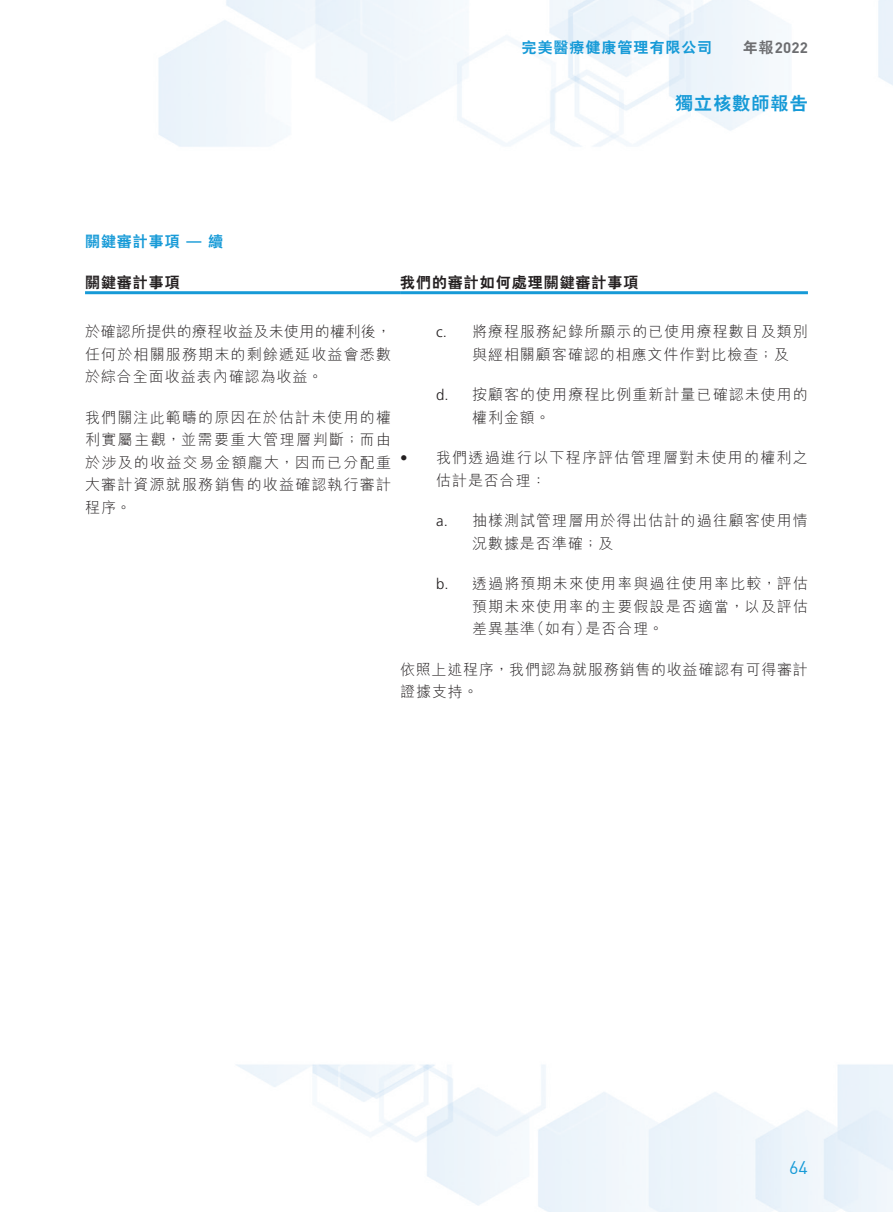
<style>
.page{position:relative;width:893px;height:1212px;background:#fff}
.page>*{position:absolute;margin:0;border:0;box-sizing:border-box;transform-origin:0 0}
.t1{font:800 18px "C Hei 2 HK";letter-spacing:.065em;color:#169ad7}
.t2{font:18px "DIN";color:#169ad7}
._08____IN2{font:300 15px/22.5px "M Hei HK";letter-spacing:.07em;color:#231f20}
._01_Body_Text{font:300 15px/22.5px "M Hei HK";letter-spacing:.08em;color:#231f20;text-align:justify}
._01_Body_Text-2{font:300 15px/22.5px "M Hei HK";letter-spacing:.05em;color:#231f20}
._07_IN0{font:300 15px "M Hei HK";letter-spacing:.08em;color:#231f20}
._01_Body_Text-3{font:800 15px "C Hei 2 HK";letter-spacing:.065em;color:#231f20}
._03_H1{font:800 15px "C Hei 2 HK";letter-spacing:.065em;color:#169ad7}
._08____IN2-2{font:300 15px "Frutiger LT Std";color:#231f20}
.t3{font:700 15px "DIN Pro";color:#6c6d70}
._03_H1-2{font:700 15px "Frutiger LT Std";color:#169ad7}
._07_IN0-2{font:300 15px "Frutiger LT Std";color:#231f20}
.s1{font-family:"C Hei 2 HK";font-weight:800}
</style>
<div class="page">
<hr style="left:85px;top:291px;width:315px;height:3px;background:#169ad7">
<hr style="left:400px;top:291px;width:408px;height:3px;background:#169ad7">
<p class="_03_H1" style="left:522px;top:37px;width:192px">完美醫療健康管理有限公司</p>
<p class="t3" style="left:743px;top:37px;width:67px"><span class="s1">年報</span>2022</p>
<p class="t1" style="left:675px;top:91px;width:134px">獨立核數師報告</p>
<p class="_03_H1" style="left:85px;top:232px;width:96px">關鍵審計事項</p>
<p class="_03_H1" style="left:208px;top:232px;width:16px">續</p>
<p class="_03_H1-2" style="left:186px;top:232px;width:16px">—</p>
<p class="_01_Body_Text-3" style="left:85px;top:272px;width:96px">關鍵審計事項</p>
<p class="_01_Body_Text" style="left:85px;top:320px;width:308px">於確認所提供的療程收益及未使用的權利後，任何於相關服務期末的剩餘遞延收益會悉數於綜合全面收益表內確認為收益。</p>
<p class="_01_Body_Text" style="left:85px;top:405px;width:308px">我們關注此範疇的原因在於估計未使用的權利實屬主觀，並需要重大管理層判斷；而由於涉及的收益交易金額龐大，因而已分配重大審計資源就服務銷售的收益確認執行審計程序。</p>
<p class="_01_Body_Text-3" style="left:400px;top:272px;width:240px">我們的審計如何處理關鍵審計事項</p>
<p class="_07_IN0-2" style="left:400px;top:450px;width:9px">•</p>
<p class="_08____IN2-2" style="left:436px;top:324px;width:13px">.c</p>
<p class="_08____IN2-2" style="left:436px;top:387px;width:14px">.d</p>
<p class="_08____IN2" style="left:472px;top:320px;width:337px">將療程服務紀錄所顯示的已使用療程數目及類別</p>
<p class="_08____IN2" style="left:472px;top:342px;width:318px">與經相關顧客確認的相應文件作對比檢查；及</p>
<p class="_08____IN2" style="left:472px;top:383px;width:337px">按顧客的使用療程比例重新計量已確認未使用的</p>
<p class="_08____IN2" style="left:472px;top:405px;width:80px">權利金額。</p>
<p class="_07_IN0" style="left:436px;top:447px;width:373px">我們透過進行以下程序評估管理層對未使用的權利之</p>
<p class="_07_IN0" style="left:436px;top:470px;width:112px">估計是否合理：</p>
<p class="_08____IN2" style="left:472px;top:509px;width:337px">抽樣測試管理層用於得出估計的過往顧客使用情</p>
<p class="_08____IN2-2" style="left:436px;top:513px;width:13px">.a</p>
<p class="_08____IN2-2" style="left:436px;top:576px;width:14px">.b</p>
<p class="_08____IN2" style="left:472px;top:531px;width:143px">況數據是否準確；及</p>
<p class="_08____IN2" style="left:472px;top:572px;width:337px">透過將預期未來使用率與過往使用率比較，評估</p>
<p class="_08____IN2" style="left:585px;top:594px;width:224px;text-indent:-113px">預期未來使用率的主要假設是否適當，以及評估是否合理。</p>
<p class="_08____IN2" style="left:530px;top:617px;width:63px">（如有）</p>
<p class="_08____IN2" style="left:472px;top:617px;width:64px">差異基準</p>
<p class="_01_Body_Text-2" style="left:400px;top:657px;width:409px">依照上述程序，我們認為就服務銷售的收益確認有可得審計證據支持。</p>
<p class="t2" style="left:789px;top:1156px;width:20px">64</p>
</div>
